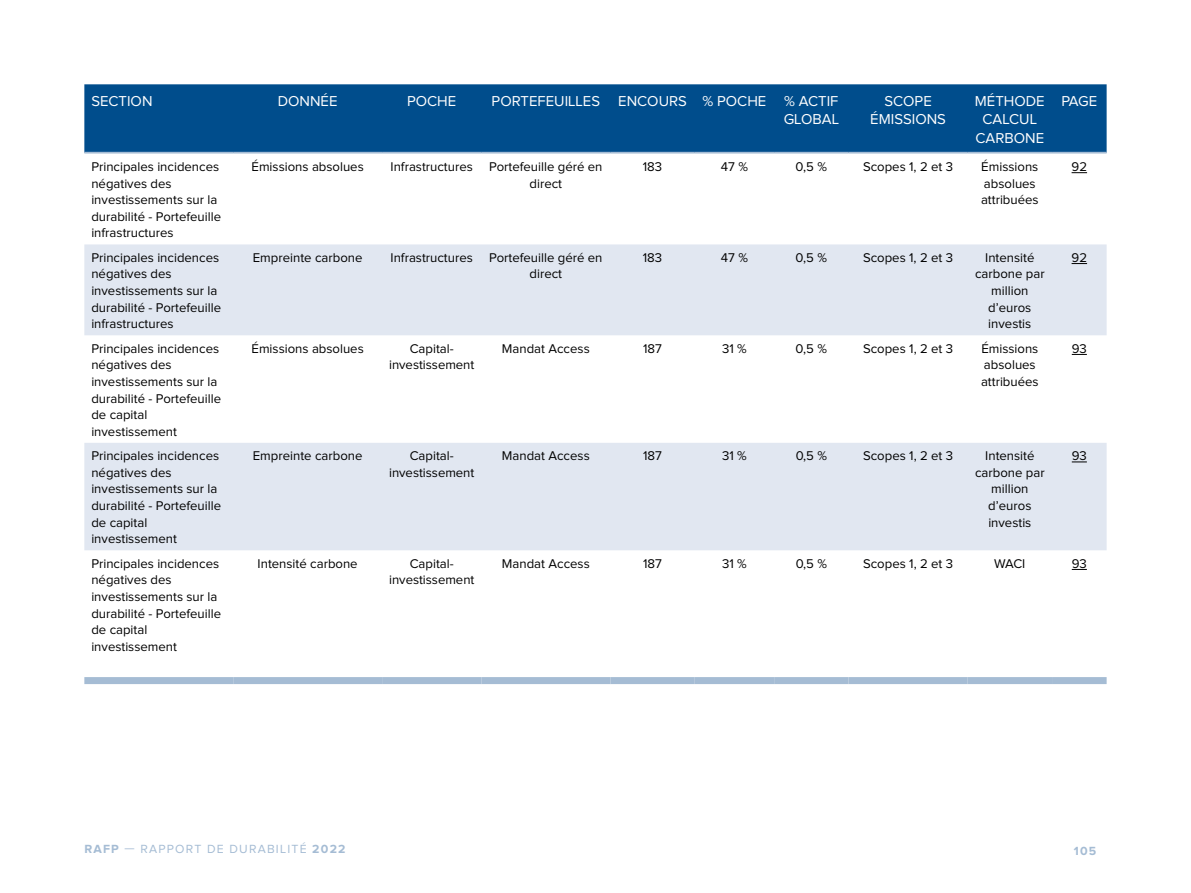
<style>
.page{position:relative;width:1191px;height:893px;background:#fff}
.page>*{position:absolute;margin:0;border:0;box-sizing:border-box;transform-origin:0 0}
.t1{font:14.88px/18.4px "Proxima Nova";color:#fff;text-align:center}
.t2{font:13.12px/16.6px "Proxima Nova";color:#000}
.t3{font:12.25px "Proxima Nova";letter-spacing:.1em;color:#a5bcd4}
.t4{font:700 12.25px "Proxima Nova";color:#a5bcd4}
.s1{font-weight:700}
</style>
<div class="page">
<div style="left:84px;top:84px;width:1022px;height:68px;background:#004d8c"></div>
<svg style="left:84px;top:244px;width:1022px;height:306px;fill:#e1e7f1"></svg>
<hr style="left:84px;top:152px;width:149px;height:2px;background:#a5bcd4">
<hr style="left:233px;top:152px;width:149px;height:2px;background:#a5bcd4">
<hr style="left:382px;top:152px;width:99px;height:2px;background:#a5bcd4">
<hr style="left:481px;top:152px;width:129px;height:2px;background:#a5bcd4">
<hr style="left:610px;top:152px;width:84px;height:2px;background:#a5bcd4">
<hr style="left:694px;top:152px;width:80px;height:2px;background:#a5bcd4">
<hr style="left:774px;top:152px;width:74px;height:2px;background:#a5bcd4">
<hr style="left:848px;top:152px;width:119px;height:2px;background:#a5bcd4">
<hr style="left:967px;top:152px;width:85px;height:2px;background:#a5bcd4">
<hr style="left:1052px;top:152px;width:54px;height:2px;background:#a5bcd4">
<div style="left:84px;top:677px;width:149px;height:7px;background:#a5bcd4"></div>
<div style="left:233px;top:677px;width:149px;height:7px;background:#a5bcd4"></div>
<div style="left:382px;top:677px;width:99px;height:7px;background:#a5bcd4"></div>
<div style="left:481px;top:677px;width:129px;height:7px;background:#a5bcd4"></div>
<div style="left:610px;top:677px;width:84px;height:7px;background:#a5bcd4"></div>
<div style="left:694px;top:677px;width:80px;height:7px;background:#a5bcd4"></div>
<div style="left:774px;top:677px;width:74px;height:7px;background:#a5bcd4"></div>
<div style="left:848px;top:677px;width:119px;height:7px;background:#a5bcd4"></div>
<div style="left:967px;top:677px;width:85px;height:7px;background:#a5bcd4"></div>
<div style="left:1052px;top:677px;width:54px;height:7px;background:#a5bcd4"></div>
<svg style="left:1071px;top:172px;width:16px;height:1px"></svg>
<svg style="left:1071px;top:263px;width:16px;height:1px"></svg>
<svg style="left:1071px;top:354px;width:15px;height:1px"></svg>
<svg style="left:1071px;top:461px;width:15px;height:1px"></svg>
<svg style="left:1071px;top:569px;width:15px;height:1px"></svg>
<p class="t1" style="left:91px;top:93px;width:63px">SECTION</p>
<p class="t1" style="left:278px;top:93px;width:61px">DONNÉE</p>
<p class="t1" style="left:407px;top:93px;width:51px">POCHE</p>
<p class="t1" style="left:491px;top:93px;width:349px;text-align:right">PORTEFEUILLES ENCOURS % POCHE % ACTIF<br>GLOBAL</p>
<p class="t1" style="left:870px;top:93px;width:77px">SCOPE<br>ÉMISSIONS</p>
<p class="t1" style="left:975px;top:93px;width:71px">MÉTHODE<br>CALCUL<br>CARBONE</p>
<p class="t1" style="left:1061px;top:92px;width:37px">PAGE</p>
<p class="t2" style="left:91px;top:159px;width:131px">Principales incidences négatives des investissements sur la durabilité - Portefeuille infrastructures</p>
<p class="t2" style="left:251px;top:159px;width:114px">Émissions absolues</p>
<p class="t2" style="left:529px;top:159px;width:74px;text-indent:-139px">Infrastructures Portefeuille géré en direct</p>
<p class="t2" style="left:643px;top:159px;width:21px">183</p>
<p class="t2" style="left:721px;top:159px;width:29px">47 %</p>
<p class="t2" style="left:795px;top:159px;width:33px">0,5 %</p>
<p class="t2" style="left:863px;top:159px;width:92px">Scopes 1, 2 et 3</p>
<p class="t2" style="left:981px;top:159px;width:59px">Émissions absolues attribuées</p>
<p class="t2" style="left:1071px;top:159px;width:17px">92</p>
<p class="t2" style="left:91px;top:250px;width:131px">Principales incidences négatives des investissements sur la durabilité - Portefeuille infrastructures</p>
<p class="t2" style="left:253px;top:250px;width:111px">Empreinte carbone</p>
<p class="t2" style="left:529px;top:250px;width:74px;text-indent:-139px">Infrastructures Portefeuille géré en direct</p>
<p class="t2" style="left:643px;top:250px;width:21px">183</p>
<p class="t2" style="left:721px;top:250px;width:29px">47 %</p>
<p class="t2" style="left:795px;top:250px;width:33px">0,5 %</p>
<p class="t2" style="left:863px;top:250px;width:92px">Scopes 1, 2 et 3</p>
<p class="t2" style="left:975px;top:250px;width:71px;text-align:center">Intensité carbone par million d’euros investis</p>
<p class="t2" style="left:1071px;top:250px;width:17px">92</p>
<p class="t2" style="left:91px;top:341px;width:131px">Principales incidences négatives des investissements sur la durabilité - Portefeuille de capital investissement</p>
<p class="t2" style="left:251px;top:341px;width:114px">Émissions absolues</p>
<p class="t2" style="left:389px;top:341px;width:87px;text-align:center">Capital&shy;investissement</p>
<p class="t2" style="left:502px;top:341px;width:89px">Mandat Access</p>
<p class="t2" style="left:643px;top:341px;width:20px">187</p>
<p class="t2" style="left:722px;top:341px;width:26px">31 %</p>
<p class="t2" style="left:795px;top:341px;width:33px">0,5 %</p>
<p class="t2" style="left:863px;top:341px;width:92px">Scopes 1, 2 et 3</p>
<p class="t2" style="left:981px;top:341px;width:59px">Émissions absolues attribuées</p>
<p class="t2" style="left:1071px;top:341px;width:17px">93</p>
<p class="t2" style="left:91px;top:448px;width:131px">Principales incidences négatives des investissements sur la durabilité - Portefeuille de capital investissement</p>
<p class="t2" style="left:253px;top:448px;width:111px">Empreinte carbone</p>
<p class="t2" style="left:389px;top:448px;width:87px;text-align:center">Capital&shy;investissement</p>
<p class="t2" style="left:502px;top:448px;width:89px">Mandat Access</p>
<p class="t2" style="left:643px;top:448px;width:20px">187</p>
<p class="t2" style="left:722px;top:448px;width:26px">31 %</p>
<p class="t2" style="left:795px;top:448px;width:33px">0,5 %</p>
<p class="t2" style="left:863px;top:448px;width:92px">Scopes 1, 2 et 3</p>
<p class="t2" style="left:975px;top:448px;width:71px;text-align:center">Intensité carbone par million d’euros investis</p>
<p class="t2" style="left:1071px;top:448px;width:17px">93</p>
<p class="t2" style="left:91px;top:556px;width:131px">Principales incidences négatives des investissements sur la durabilité - Portefeuille de capital investissement</p>
<p class="t2" style="left:258px;top:556px;width:102px">Intensité carbone</p>
<p class="t2" style="left:389px;top:556px;width:87px;text-align:center">Capital&shy;investissement</p>
<p class="t2" style="left:502px;top:556px;width:89px">Mandat Access</p>
<p class="t2" style="left:643px;top:556px;width:20px">187</p>
<p class="t2" style="left:722px;top:556px;width:26px">31 %</p>
<p class="t2" style="left:795px;top:556px;width:33px">0,5 %</p>
<p class="t2" style="left:863px;top:556px;width:92px">Scopes 1, 2 et 3</p>
<p class="t2" style="left:994px;top:556px;width:33px">WACI</p>
<p class="t2" style="left:1071px;top:556px;width:17px">93</p>
<p class="t3" style="left:84px;top:844px;width:263px"><span class="s1">RAFP</span> — RAPPORT DE DURABILITÉ <span class="s1">2022</span></p>
<p class="t4" style="left:1073px;top:845px;width:24px">105</p>
</div>
